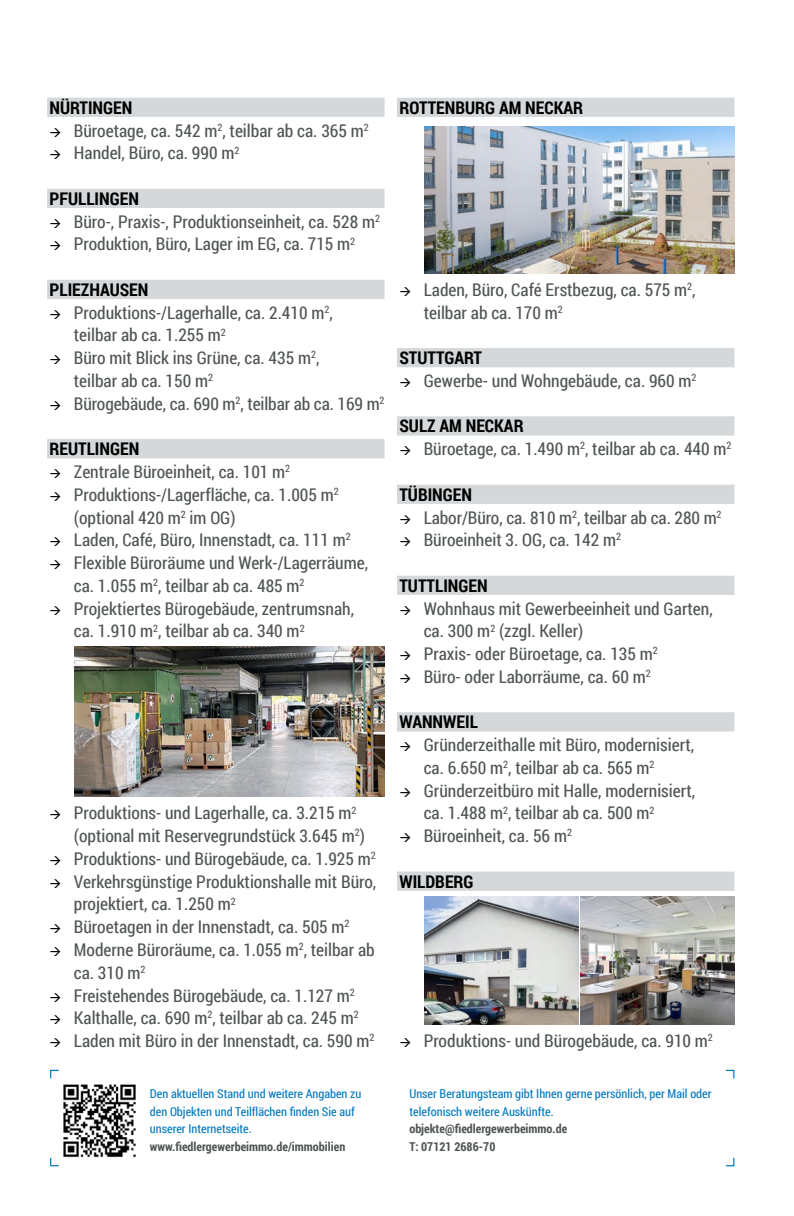
<style>
.page{position:relative;width:794px;height:1216px;background:#fff}
.page>*{position:absolute;margin:0;border:0;box-sizing:border-box;transform-origin:0 0}
.t1{font:17.5px/22.8px "Roboto Condensed";color:#4f5455}
.t2{font:700 17.5px "Roboto Condensed";color:#000}
.t3{font:12.25px/17.5px "Roboto Condensed";color:#0079c2}
.t4{font:700 12.25px/17.5px "Roboto Condensed";color:#4f5455}
.s1{color:#000}
</style>
<div class="page">
<div style="left:47px;top:98px;width:337px;height:19px;background:#d4d8da"></div>
<div style="left:47px;top:189px;width:337px;height:19px;background:#d4d8da"></div>
<div style="left:47px;top:280px;width:337px;height:19px;background:#d4d8da"></div>
<div style="left:47px;top:439px;width:337px;height:19px;background:#d4d8da"></div>
<div style="left:397px;top:98px;width:337px;height:19px;background:#d4d8da"></div>
<div style="left:397px;top:348px;width:337px;height:19px;background:#d4d8da"></div>
<div style="left:397px;top:416px;width:337px;height:19px;background:#d4d8da"></div>
<div style="left:397px;top:484px;width:337px;height:20px;background:#d4d8da"></div>
<div style="left:397px;top:575px;width:337px;height:20px;background:#d4d8da"></div>
<div style="left:397px;top:712px;width:337px;height:19px;background:#d4d8da"></div>
<div style="left:397px;top:871px;width:337px;height:19px;background:#d4d8da"></div>
<img style="left:424px;top:127px;width:310px;height:146px">
<img style="left:74px;top:646px;width:310px;height:150px">
<img style="left:424px;top:896px;width:154px;height:128px">
<img style="left:580px;top:896px;width:154px;height:128px">
<img style="left:63px;top:1084px;width:73px;height:74px">
<p class="t2" style="left:50px;top:95px;width:84px">NÜRTINGEN</p>
<p class="t1" style="left:50px;top:118px;width:321px"><span class="s1">→</span> Büroetage, ca. 542 m<sup>2</sup>, teilbar ab ca. 365 m<sup>2</sup></p>
<p class="t1" style="left:50px;top:141px;width:191px"><span class="s1">→</span> Handel, Büro, ca. 990 m<sup>2</sup></p>
<p class="t2" style="left:50px;top:186px;width:91px">PFULLINGEN</p>
<p class="t1" style="left:50px;top:209px;width:332px"><span class="s1">→</span> Büro-, Praxis-, Produktionseinheit, ca. 528 m<sup>2</sup></p>
<p class="t1" style="left:50px;top:232px;width:307px"><span class="s1">→</span> Produktion, Büro, Lager im EG, ca. 715 m<sup>2</sup></p>
<p class="t2" style="left:50px;top:277px;width:100px">PLIEZHAUSEN</p>
<p class="t1" style="left:74px;top:300px;width:260px;text-indent:-24px"><span class="s1">→</span> Produktions-/Lagerhalle, ca. 2.410 m<sup>2</sup>, teilbar ab ca. 1.255 m<sup>2</sup></p>
<p class="t1" style="left:74px;top:346px;width:247px;text-indent:-24px"><span class="s1">→</span> Büro mit Blick ins Grüne, ca. 435 m<sup>2</sup>, teilbar ab ca. 150 m<sup>2</sup></p>
<p class="t1" style="left:50px;top:391px;width:336px"><span class="s1">→</span> Bürogebäude, ca. 690 m<sup>2</sup>, teilbar ab ca. 169 m<sup>2</sup></p>
<p class="t2" style="left:50px;top:436px;width:91px">REUTLINGEN</p>
<p class="t1" style="left:50px;top:460px;width:242px"><span class="s1">→</span> Zentrale Büroeinheit, ca. 101 m<sup>2</sup></p>
<p class="t1" style="left:74px;top:482px;width:266px;text-indent:-24px"><span class="s1">→</span> Produktions-/Lagerfläche, ca. 1.005 m<sup>2 </sup>(optional 420 m<sup>2</sup> im OG)</p>
<p class="t1" style="left:50px;top:528px;width:303px"><span class="s1">→</span> Laden, Café, Büro, Innenstadt, ca. 111 m<sup>2</sup></p>
<p class="t1" style="left:74px;top:551px;width:296px;text-indent:-24px"><span class="s1">→</span> Flexible Büroräume und Werk-/Lagerräume, ca. 1.055 m<sup>2</sup>, teilbar ab ca. 485 m<sup>2</sup></p>
<p class="t1" style="left:74px;top:596px;width:282px;text-indent:-24px"><span class="s1">→</span> Projektiertes Bürogebäude, zentrumsnah, ca. 1.910 m<sup>2</sup>, teilbar ab ca. 340 m<sup>2</sup></p>
<p class="t1" style="left:74px;top:801px;width:292px;text-indent:-24px"><span class="s1">→</span> Produktions- und Lagerhalle, ca. 3.215 m<sup>2 </sup>(optional mit Reservegrundstück 3.645 m<sup>2</sup>)</p>
<p class="t1" style="left:50px;top:846px;width:328px"><span class="s1">→</span> Produktions- und Bürogebäude, ca. 1.925 m<sup>2</sup></p>
<p class="t1" style="left:74px;top:869px;width:304px;text-indent:-24px"><span class="s1">→</span> Verkehrsgünstige Produktionshalle mit Büro, projektiert, ca. 1.250 m<sup>2</sup></p>
<p class="t1" style="left:50px;top:915px;width:301px"><span class="s1">→</span> Büroetagen in der Innenstadt, ca. 505 m<sup>2</sup></p>
<p class="t1" style="left:74px;top:937px;width:302px;text-indent:-24px"><span class="s1">→</span> Moderne Büroräume, ca. 1.055 m<sup>2</sup>, teilbar ab ca. 310 m<sup>2</sup></p>
<p class="t1" style="left:50px;top:983px;width:307px"><span class="s1">→</span> Freistehendes Bürogebäude, ca. 1.127 m<sup>2</sup></p>
<p class="t1" style="left:50px;top:1006px;width:310px"><span class="s1">→</span> Kalthalle, ca. 690 m<sup>2</sup>, teilbar ab ca. 245 m<sup>2</sup></p>
<p class="t1" style="left:50px;top:1028px;width:326px"><span class="s1">→</span> Laden mit Büro in der Innenstadt, ca. 590 m<sup>2</sup></p>
<p class="t3" style="left:150px;top:1084px;width:213px">Den aktuellen Stand und weitere Angaben zu den Objekten und Teilflächen finden Sie auf unserer Internetseite.</p>
<p class="t4" style="left:150px;top:1136px;width:197px">www.fiedlergewerbeimmo.de/immobilien</p>
<p class="t2" style="left:399px;top:95px;width:185px">ROTTENBURG AM NECKAR</p>
<p class="t1" style="left:424px;top:278px;width:273px;text-indent:-24px"><span class="s1">→</span> Laden, Büro, Café Erstbezug, ca. 575 m<sup>2</sup>, teilbar ab ca. 170 m<sup>2</sup></p>
<p class="t2" style="left:399px;top:345px;width:84px">STUTTGART</p>
<p class="t1" style="left:399px;top:369px;width:298px"><span class="s1">→</span> Gewerbe- und Wohngebäude, ca. 960 m<sup>2</sup></p>
<p class="t2" style="left:399px;top:414px;width:126px">SULZ AM NECKAR</p>
<p class="t1" style="left:399px;top:437px;width:333px"><span class="s1">→</span> Büroetage, ca. 1.490 m<sup>2</sup>, teilbar ab ca. 440 m<sup>2</sup></p>
<p class="t2" style="left:399px;top:482px;width:74px">TÜBINGEN</p>
<p class="t1" style="left:399px;top:505px;width:323px"><span class="s1">→</span> Labor/Büro, ca. 810 m<sup>2</sup>, teilbar ab ca. 280 m<sup>2</sup></p>
<p class="t1" style="left:399px;top:528px;width:223px"><span class="s1">→</span> Büroeinheit 3. OG, ca. 142 m<sup>2</sup></p>
<p class="t2" style="left:399px;top:573px;width:90px">TUTTLINGEN</p>
<p class="t1" style="left:424px;top:596px;width:290px;text-indent:-24px"><span class="s1">→</span> Wohnhaus mit Gewerbeeinheit und Garten, ca. 300 m<sup>2</sup> (zzgl. Keller)</p>
<p class="t1" style="left:399px;top:642px;width:260px"><span class="s1">→</span> Praxis- oder Büroetage, ca. 135 m<sup>2</sup></p>
<p class="t1" style="left:399px;top:664px;width:253px"><span class="s1">→</span> Büro- oder Laborräume, ca. 60 m<sup>2</sup></p>
<p class="t2" style="left:399px;top:709px;width:80px">WANNWEIL</p>
<p class="t1" style="left:424px;top:733px;width:272px;text-indent:-24px"><span class="s1">→</span> Gründerzeithalle mit Büro, modernisiert, ca. 6.650 m<sup>2</sup>, teilbar ab ca. 565 m<sup>2</sup></p>
<p class="t1" style="left:424px;top:778px;width:273px;text-indent:-24px"><span class="s1">→</span> Gründerzeitbüro mit Halle, modernisiert, ca. 1.488 m<sup>2</sup>, teilbar ab ca. 500 m<sup>2</sup></p>
<p class="t1" style="left:399px;top:824px;width:174px"><span class="s1">→</span> Büroeinheit, ca. 56 m<sup>2</sup></p>
<p class="t2" style="left:399px;top:869px;width:76px">WILDBERG</p>
<p class="t1" style="left:399px;top:1028px;width:315px"><span class="s1">→</span> Produktions- und Bürogebäude, ca. 910 m<sup>2</sup></p>
<p class="t3" style="left:409px;top:1084px;width:304px">Unser Beratungsteam gibt Ihnen gerne persönlich, per Mail oder telefonisch weitere Auskünfte.</p>
<p class="t4" style="left:409px;top:1119px;width:159px">objekte@fiedlergewerbeimmo.de<br>T: 07121 2686-70</p>
</div>
